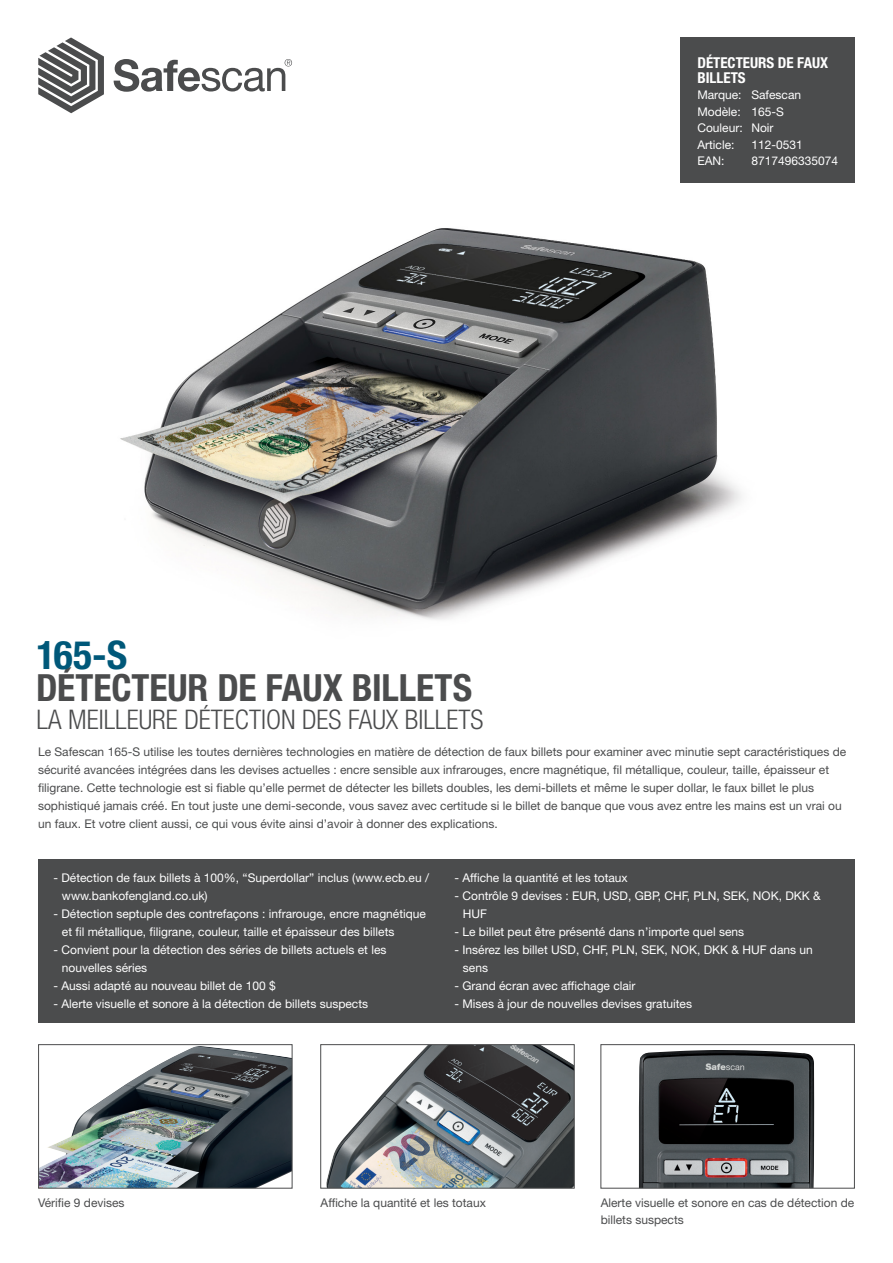
<style>
.page{position:relative;width:893px;height:1263px;background:#fff}
.page>*{position:absolute;margin:0;border:0;box-sizing:border-box;transform-origin:0 0}
.t1{font:700 condensed 39.45px "Helvetica Neue LT Std";color:#005879}
.t2{font:700 condensed 37.5px "Helvetica Neue LT Std";color:#4b4c4d}
.t3{font:300 condensed 27px "Helvetica Neue LT Std";color:#4b4c4d}
.t4{font:700 condensed 15px/15px "Helvetica Neue LT Std";color:#fff}
.Platte_tekst{font:12px/18px "Helvetica Neue LT Std";color:#4b4c4d}
.t5{font:12px/18px "Helvetica Neue LT Std";color:#fff}
</style>
<div class="page">
<div style="left:680px;top:37px;width:175px;height:146px;background:#4b4c4d"></div>
<svg style="left:38px;top:37px;width:66px;height:76px"></svg>
<svg style="left:114px;top:59px;width:178px;height:33px"></svg>
<div style="left:38px;top:859px;width:817px;height:164px;background:#4b4c4d"></div>
<img style="left:120px;top:228px;width:622px;height:392px">
<img style="left:326px;top:1046px;width:246px;height:140px">
<div style="left:321px;top:1044px;width:253px;height:144px;border:1px solid #4b4c4d"></div>
<img style="left:40px;top:1046px;width:250px;height:140px">
<div style="left:38px;top:1044px;width:254px;height:144px;border:1px solid #4b4c4d"></div>
<img style="left:639px;top:1050px;width:176px;height:136px">
<div style="left:601px;top:1044px;width:253px;height:144px;border:1px solid #4b4c4d"></div>
<p class="t1" style="left:37px;top:631px;width:92px">165-S</p>
<p class="t3" style="left:37px;top:703px;width:448px">LA MEILLEURE DÉTECTION DES FAUX BILLETS</p>
<p class="t2" style="left:36px;top:665px;width:437px">DÉTECTEUR DE FAUX BILLETS</p>
<p class="t4" style="left:697px;top:55px;width:132px">DÉTECTEURS DE FAUX<br>BILLETS</p>
<p class="t5" style="left:697px;top:86px;width:105px">Marque: Safescan</p>
<p class="t5" style="left:697px;top:102px;width:88px">Modèle: 165-S</p>
<p class="t5" style="left:697px;top:119px;width:78px">Couleur: Noir</p>
<p class="t5" style="left:697px;top:135px;width:39px">Article:</p>
<p class="t5" style="left:751px;top:135px;width:53px">112-0531</p>
<p class="t5" style="left:697px;top:152px;width:29px">EAN:</p>
<p class="t5" style="left:751px;top:152px;width:88px">8717496335074</p>
<p class="Platte_tekst" style="left:38px;top:743px;width:810px">Le Safescan 165-S utilise les toutes dernières technologies en matière de détection de faux billets pour examiner avec minutie sept caractéristiques de sécurité avancées intégrées dans les devises actuelles : encre sensible aux infrarouges, encre magnétique, fil métallique, couleur, taille, épaisseur et filigrane. Cette technologie est si fiable qu’elle permet de détecter les billets doubles, les demi-billets et même le super dollar, le faux billet le plus sophistiqué jamais créé. En tout juste une demi-seconde, vous savez avec certitude si le billet de banque que vous avez entre les mains est un vrai ou un faux. Et votre client aussi, ce qui vous évite ainsi d’avoir à donner des explications.</p>
<p class="t5" style="left:62px;top:869px;width:369px;text-indent:-9px">- Détection de faux billets à 100%, “Superdollar” inclus (www.ecb.eu / www.bankofengland.co.uk)</p>
<p class="t5" style="left:62px;top:905px;width:366px;text-indent:-9px">- Détection septuple des contrefaçons : infrarouge, encre magnétique et fil métallique, filigrane, couleur, taille et épaisseur des billets</p>
<p class="t5" style="left:62px;top:941px;width:326px;text-indent:-9px">- Convient pour la détection des séries de billets actuels et les nouvelles séries</p>
<p class="t5" style="left:53px;top:977px;width:224px">- Aussi adapté au nouveau billet de 100 $</p>
<p class="t5" style="left:53px;top:995px;width:316px">- Alerte visuelle et sonore à la détection de billets suspects</p>
<p class="t5" style="left:454px;top:869px;width:175px">- Affiche la quantité et les totaux</p>
<p class="t5" style="left:463px;top:887px;width:359px;text-indent:-9px">- Contrôle 9 devises : EUR, USD, GBP, CHF, PLN, SEK, NOK, DKK &amp;<br>HUF</p>
<p class="t5" style="left:454px;top:923px;width:291px">- Le billet peut être présenté dans n’importe quel sens</p>
<p class="t5" style="left:463px;top:941px;width:351px;text-indent:-9px">- Insérez les billet USD, CHF, PLN, SEK, NOK, DKK &amp; HUF dans un sens</p>
<p class="t5" style="left:454px;top:977px;width:183px">- Grand écran avec affichage clair</p>
<p class="t5" style="left:454px;top:995px;width:239px">- Mises à jour de nouvelles devises gratuites</p>
<p class="Platte_tekst" style="left:38px;top:1194px;width:88px">Vérifie 9 devises</p>
<p class="Platte_tekst" style="left:321px;top:1194px;width:167px">Affiche la quantité et les totaux</p>
<p class="Platte_tekst" style="left:601px;top:1194px;width:255px;line-height:16.5px">Alerte visuelle et sonore en cas de détection de billets suspects</p>
</div>
